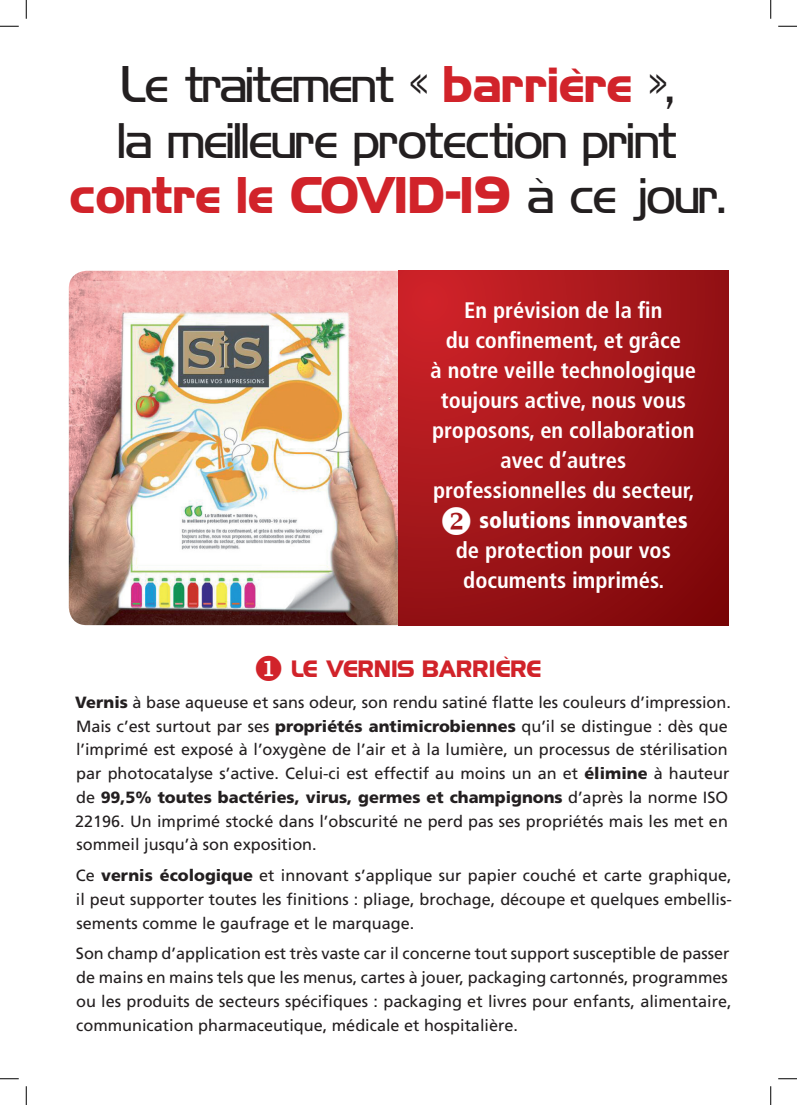
<style>
.page{position:relative;width:797px;height:1105px;background:#fff}
.page>*{position:absolute;margin:0;border:0;box-sizing:border-box;transform-origin:0 0}
.t1{font:46.25px "Hancock Park Light Laser";letter-spacing:-.02em;color:#231f20}
.t2{font:46.25px "Hancock Park Bold Laser";letter-spacing:-.02em;color:#d1232a}
.t3{font:700 condensed 22.5px/30px "Frutiger";color:#fff;text-align:center}
.t4{font:21.25px "Hancock Park Bold Laser";color:#d1232a}
.t5{font:16.25px/23.8px "Frutiger";color:#231f20}
.s1{font-family:"Hancock Park Bold Laser";color:#d1232a}
.s2{font-family:"Hancock Park Light Laser";color:#231f20}
.s3{font-weight:900}
</style>
<div class="page">
<img style="left:69px;top:271px;width:329px;height:354px">
<svg style="left:398px;top:271px;width:330px;height:354px;background:#a21519"></svg>
<svg style="left:0;top:25px;width:19px;height:2px"></svg>
<svg style="left:778px;top:25px;width:19px;height:2px"></svg>
<svg style="left:0;top:1078px;width:19px;height:1px"></svg>
<svg style="left:778px;top:1078px;width:19px;height:1px"></svg>
<svg style="left:25px;top:0;width:2px;height:19px"></svg>
<svg style="left:25px;top:1086px;width:2px;height:19px"></svg>
<svg style="left:770px;top:0;width:1px;height:19px"></svg>
<svg style="left:770px;top:1086px;width:1px;height:19px"></svg>
<p class="t1" style="left:123px;top:63px;width:553px">Le traitement « <span class="s1">barrière</span> »,</p>
<p class="t1" style="left:119px;top:119px;width:560px">la meilleure protection print</p>
<p class="t2" style="left:71px;top:170px;width:656px">contre le COVID-19 <span class="s2">à ce jour.</span></p>
<p class="t3" style="left:430px;top:295px;width:267px">En prévision de la fin<br>du confinement, et grâce<br>à notre veille technologique toujours active, nous vous proposons, en collaboration avec d’autres professionnelles du secteur,</p>
<p class="t3" style="left:439px;top:505px;width:250px">❖ <span class="s3">solutions innovantes </span>de protection pour vos documents imprimés.</p>
<p class="t4" style="left:253px;top:657px;width:290px">◆ LE VERNIS BARRIÈRE</p>
<p class="t5" style="left:75px;top:690px;width:657px"><span class="s3">Vernis</span> à base aqueuse et sans odeur, son rendu satiné flatte les couleurs d’impression.<br>Mais c’est surtout par ses <span class="s3">propriétés antimicrobiennes</span> qu’il se distingue : dès que l’imprimé est exposé à l’oxygène de l’air et à la lumière, un processus de stérilisation par photocatalyse s’active. Celui-ci est effectif au moins un an et <span class="s3">élimine</span> à hauteur de <span class="s3">99,5% toutes bactéries, virus, germes et champignons</span> d’après la norme ISO 22196. Un imprimé stocké dans l’obscurité ne perd pas ses propriétés mais les met en sommeil jusqu’à son exposition.</p>
<p class="t5" style="left:76px;top:863px;width:657px;text-align:justify">Ce <span class="s3">vernis écologique</span> et innovant s’applique sur papier couché et carte graphique, il peut supporter toutes les finitions : pliage, brochage, découpe et quelques embellis&shy;sements comme le gaufrage et le marquage.</p>
<p class="t5" style="left:76px;top:942px;width:657px">Son champ d’application est très vaste car il concerne tout support susceptible de passer de mains en mains tels que les menus, cartes à jouer, packaging cartonnés, programmes ou les produits de secteurs spécifiques : packaging et livres pour enfants, alimentaire, communication pharmaceutique, médicale et hospitalière.</p>
</div>
